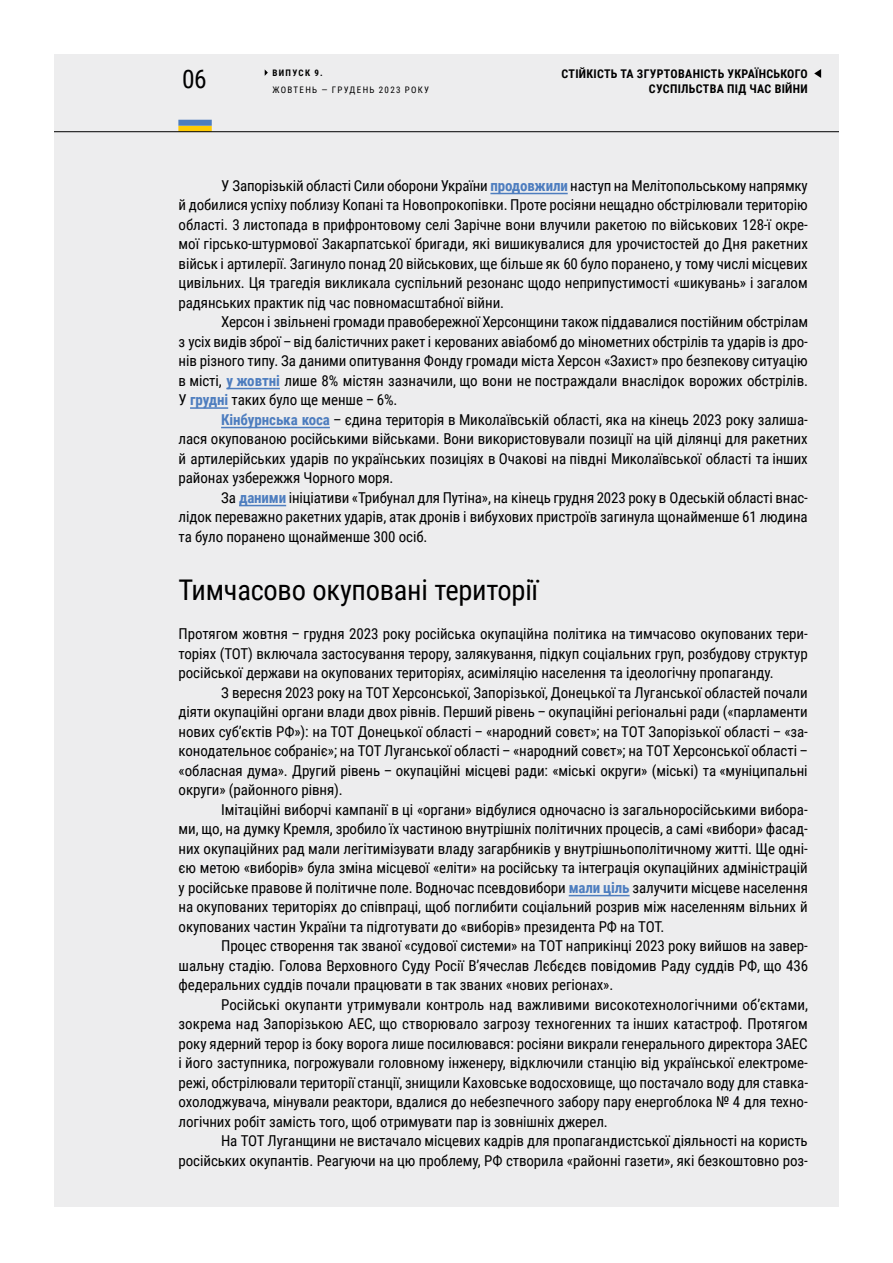
<style>
.page{position:relative;width:893px;height:1263px;background:#fff}
.page>*{position:absolute;margin:0;border:0;box-sizing:border-box;transform-origin:0 0}
.t1{font:28.5px "Roboto Condensed";letter-spacing:-.01em;color:#000}
.t2{font:25.5px "Roboto Condensed";color:#000}
.t3{font:15px/19.5px "Roboto Condensed";letter-spacing:-.005em;color:#000;text-align:justify}
.t4{font:700 12px/15px "Roboto Condensed";letter-spacing:.025em;color:#000;text-align:right}
.t5{font:9px "Roboto Condensed";letter-spacing:.145em;color:#000}
.t6{font:700 9px "Roboto Condensed";letter-spacing:.145em;color:#000}
.s1{font-weight:700;color:#4d7dbf}
</style>
<div class="page">
<div style="left:54px;top:54px;width:785px;height:1152px;background:#ededee"></div>
<svg style="left:265px;top:70px;width:3px;height:6px"></svg>
<svg style="left:814px;top:69px;width:7px;height:9px"></svg>
<div style="left:178px;top:126px;width:34px;height:6px;background:#ffcb05"></div>
<div style="left:178px;top:120px;width:34px;height:6px;background:#4d7dbf"></div>
<hr style="left:54px;top:131px;width:785px;height:1px;background:#000">
<hr style="left:490px;top:193px;width:78px;height:1px;background:#4d7dbf">
<hr style="left:226px;top:388px;width:54px;height:1px;background:#4d7dbf">
<hr style="left:190px;top:407px;width:38px;height:2px;background:#4d7dbf">
<hr style="left:221px;top:427px;width:109px;height:1px;background:#4d7dbf">
<hr style="left:239px;top:505px;width:47px;height:1px;background:#4d7dbf">
<hr style="left:569px;top:895px;width:61px;height:1px;background:#4d7dbf">
<h2 class="t2" style="left:182px;top:61px;width:26px">06</h2>
<p class="t6" style="left:272px;top:66px;width:52px">ВИПУСК 9.</p>
<p class="t5" style="left:272px;top:83px;width:158px">ЖОВТЕНЬ — ГРУДЕНЬ 2023 РОКУ</p>
<p class="t4" style="left:562px;top:66px;width:248px">СТІЙКІСТЬ ТА ЗГУРТОВАНІСТЬ УКРАЇНСЬКОГО<br>СУСПІЛЬСТВА ПІД ЧАС ВІЙНИ</p>
<p class="t3" style="left:179px;top:175px;width:631px;text-indent:43px">У Запорізькій області Сили оборони України <span class="s1">продовжили</span> наступ на Мелітопольському напрямку й добилися успіху поблизу Копані та Новопрокопівки. Проте росіяни нещадно обстрілювали територію області. 3 листопада в прифронтовому селі Зарічне вони влучили ракетою по військових 128-ї окре&shy;мої гірсько-штурмової Закарпатської бригади, які вишикувалися для урочистостей до Дня ракетних військ і артилерії. Загинуло понад 20 військових, ще більше як 60 було поранено, у тому числі місцевих цивільних. Ця трагедія викликала суспільний резонанс щодо неприпустимості «шикувань» і загалом радянських практик під час повномасштабної війни.</p>
<p class="t3" style="left:179px;top:311px;width:631px;text-indent:43px">Херсон і звільнені громади правобережної Херсонщини також піддавалися постійним обстрілам з усіх видів зброї–від балістичних ракет і керованих авіабомб до мінометних обстрілів та ударів із дро&shy;нів різного типу. За даними опитування Фонду громади міста Херсон «Захист» про безпекову ситуацію в місті, <span class="s1">у жовтні</span> лише 8% містян зазначили, що вони не постраждали внаслідок ворожих обстрілів.<br>У <span class="s1">грудні</span> таких було ще менше – 6%.</p>
<p class="t3" style="left:179px;top:409px;width:631px;text-indent:43px"><span class="s1">Кінбурнська коса</span> – єдина територія в Миколаївській області, яка на кінець 2023 року залиша&shy;лася окупованою російськими військами. Вони використовували позиції на цій ділянці для ракетних й артилерійських ударів по українських позиціях в Очакові на півдні Миколаївської області та інших районах узбережжя Чорного моря.</p>
<p class="t3" style="left:179px;top:487px;width:631px;text-indent:43px">За <span class="s1">даними</span> ініціативи «Трибунал для Путіна», на кінець грудня 2023 року в Одеській області внас&shy;лідок переважно ракетних ударів, атак дронів і вибухових пристроїв загинула щонайменше 61 людина та було поранено щонайменше 300 осіб.</p>
<h1 class="t1" style="left:179px;top:570px;width:361px">Тимчасово окуповані території</h1>
<p class="t3" style="left:179px;top:623px;width:631px">Протягом жовтня – грудня 2023 року російська окупаційна політика на тимчасово окупованих тери&shy;торіях (ТОТ) включала застосування терору, залякування, підкуп соціальних груп, розбудову структур російської держави на окупованих територіях, асиміляцію населення та ідеологічну пропаганду.</p>
<p class="t3" style="left:179px;top:682px;width:631px;text-indent:43px">З вересня 2023 року на ТОТ Херсонської, Запорізької, Донецької та Луганської областей почали діяти окупаційні органи влади двох рівнів. Перший рівень – окупаційні регіональні ради («парламенти нових суб’єктів РФ»): на ТОТ Донецької області – «народний совєт»; на ТОТ Запорізької області – «за&shy;конодательноє собраніє»; на ТОТ Луганської області – «народний совєт»; на ТОТ Херсонської області – «обласная дума». Другий рівень – окупаційні місцеві ради: «міські округи» (міські) та «муніципальні округи» (районного рівня).</p>
<p class="t3" style="left:179px;top:799px;width:631px;text-indent:43px">Імітаційні виборчі кампанії в ці «органи» відбулися одночасно із загальноросійськими вибора&shy;ми, що, на думку Кремля, зробило їх частиною внутрішніх політичних процесів, а самі «вибори» фасад&shy;них окупаційних рад мали легітимізувати владу загарбників у внутрішньополітичному житті. Ще одні&shy;єю метою «виборів» була зміна місцевої «еліти» на російську та інтеграція окупаційних адміністрацій у російське правове й політичне поле. Водночас псевдовибори <span class="s1">мали ціль</span> залучити місцеве населення на окупованих територіях до співпраці, щоб поглибити соціальний розрив між населенням вільних й окупованих частин України та підготувати до «виборів» президента РФ на ТОТ.</p>
<p class="t3" style="left:179px;top:935px;width:631px;text-indent:43px">Процес створення так званої «судової системи» на ТОТ наприкінці 2023 року вийшов на завер&shy;шальну стадію. Голова Верховного Суду Росії В’ячеслав Лєбєдєв повідомив Раду суддів РФ, що 436 федеральних суддів почали працювати в так званих «нових регіонах».</p>
<p class="t3" style="left:179px;top:994px;width:631px;text-indent:43px">Російські окупанти утримували контроль над важливими високотехнологічними об’єктами, зокрема над Запорізькою АЕС, що створювало загрозу техногенних та інших катастроф. Протягом року ядерний терор із боку ворога лише посилювався: росіяни викрали генерального директора ЗАЕС і його заступника, погрожували головному інженеру, відключили станцію від української електроме&shy;режі, обстрілювали території станції, знищили Каховське водосховище, що постачало воду для ставка&shy;охолоджувача, мінували реактори, вдалися до небезпечного забору пару енергоблока № 4 для техно&shy;логічних робіт замість того, щоб отримувати пар із зовнішніх джерел.</p>
<p class="t3" style="left:179px;top:1130px;width:631px;text-align:right">На ТОТ Луганщини не вистачало місцевих кадрів для пропагандистської діяльності на користь російських окупантів. Реагуючи на цю проблему, РФ створила «районні газети», які безкоштовно роз-</p>
</div>
